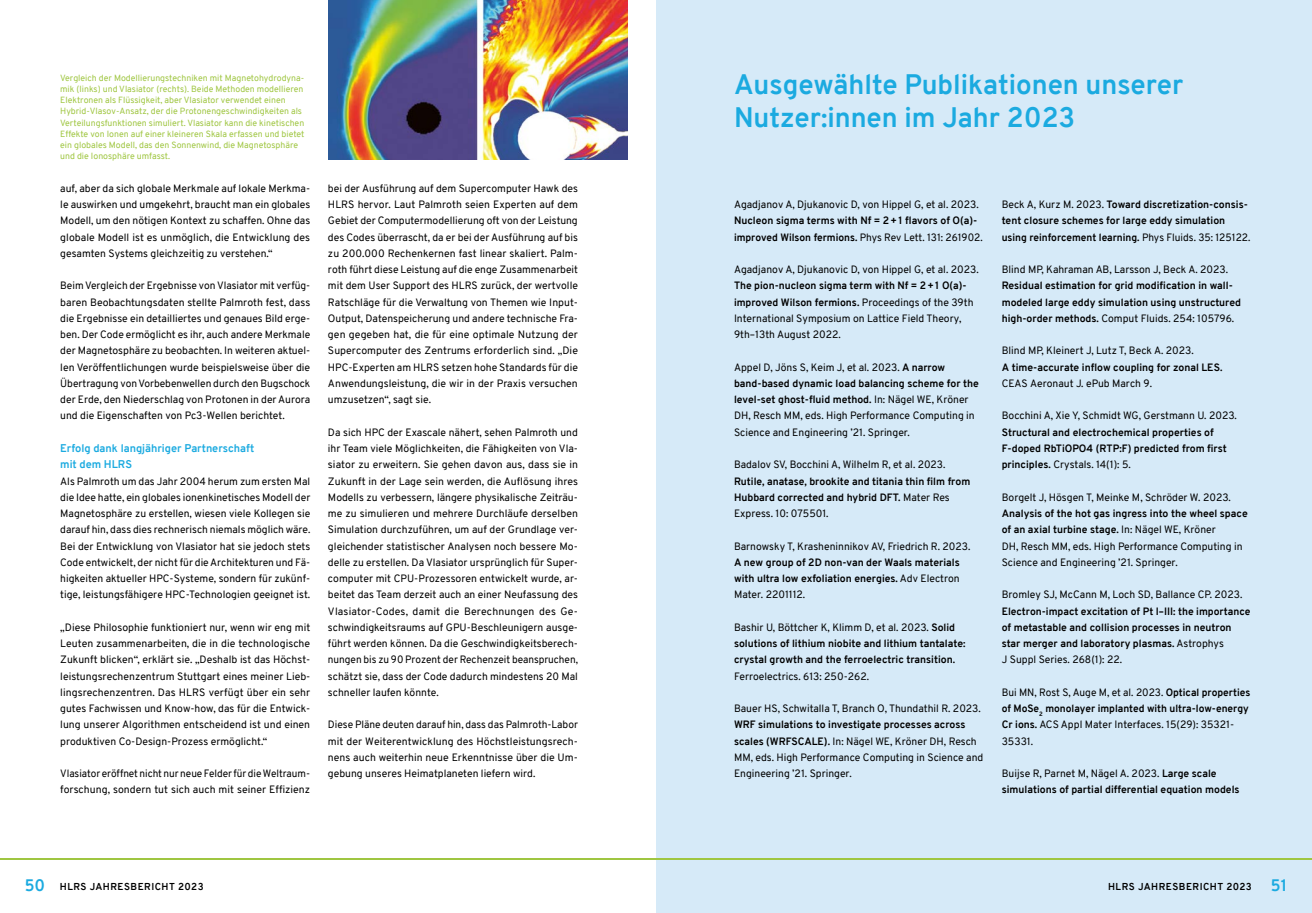
<style>
.page{position:relative;width:1312px;height:913px;background:#fff}
.page>*{position:absolute;margin:0;border:0;box-sizing:border-box;transform-origin:0 0}
.t1{font:700 27.5px/32.5px "Overpass";color:#1baae0}
.t2{font:700 11px/16.2px "Overpass";color:#1baae0}
.t3{font:10.38px/16.2px "Overpass";color:#000}
.t4{font:700 10.38px/16.2px "Overpass";color:#000}
.t5{font:700 9.75px "Overpass";letter-spacing:.05em;color:#000}
.t6{font:8.75px/11.2px "Overpass";color:#9fc641}
.s1{font-weight:400}
.s2{font-weight:700}
.s3{font-size:16.25px;color:#1baae0}
</style>
<div class="page">
<div style="left:656px;top:0;width:655px;height:912px;background:#d6eaf8"></div>
<hr style="left:0;top:858px;width:1311px;height:2px;background:#9fc641">
<img style="left:328px;top:0;width:299px;height:159px">
<p class="t6" style="left:60px;top:72px;width:246px">Vergleich der Modellierungstechniken mit Magnetohydrodyna&shy;mik (links) und Vlasiator (rechts). Beide Methoden modellieren Elektronen als Flüssigkeit, aber Vlasiator verwendet einen Hybrid-Vlasov-Ansatz, der die Protonengeschwindigkeiten als Verteilungsfunktionen simuliert. Vlasiator kann die kinetischen Effekte von Ionen auf einer kleineren Skala erfassen und bietet ein globales Modell, das den Sonnenwind, die Magnetosphäre und die Ionosphäre umfasst.</p>
<p class="t3" style="left:60px;top:180px;width:251px;text-align:justify">auf, aber da sich globale Merkmale auf lokale Merkma&shy;le auswirken und umgekehrt, braucht man ein globales Modell, um den nötigen Kontext zu schaffen. Ohne das globale Modell ist es unmöglich, die Entwicklung des gesamten Systems gleichzeitig zu verstehen.“</p>
<p class="t3" style="left:60px;top:278px;width:251px">Beim Vergleich der Ergebnisse von Vlasiator mit verfüg&shy;baren Beobachtungsdaten stellte Palmroth fest, dass die Ergebnisse ein detailliertes und genaues Bild erge&shy;ben. Der Code ermöglicht es ihr, auch andere Merkmale der Magnetosphäre zu beobachten. In weiteren aktuel&shy;len Veröffentlichungen wurde beispielsweise über die Übertragung von Vorbebenwellen durch den Bugschock der Erde, den Niederschlag von Protonen in der Aurora und die Eigenschaften von Pc3-Wellen berichtet.</p>
<p class="t2" style="left:60px;top:440px;width:195px">Erfolg dank langjähriger Partnerschaft mit dem HLRS</p>
<p class="t3" style="left:60px;top:473px;width:251px;text-align:justify">Als Palmroth um das Jahr 2004 herum zum ersten Mal die Idee hatte, ein globales ionenkinetisches Modell der Magnetosphäre zu erstellen, wiesen viele Kollegen sie darauf hin, dass dies rechnerisch niemals möglich wäre.<br>Bei der Entwicklung von Vlasiator hat sie jedoch stets Code entwickelt, der nicht für die Architekturen und Fä&shy;higkeiten aktueller HPC-Systeme, sondern für zukünf&shy;tige, leistungsfähigere HPC-Technologien geeignet ist.</p>
<p class="t3" style="left:60px;top:619px;width:251px;text-align:justify">„Diese Philosophie funktioniert nur, wenn wir eng mit Leuten zusammenarbeiten, die in die technologische Zukunft blicken“, erklärt sie. „Deshalb ist das Höchst&shy;leistungsrechenzentrum Stuttgart eines meiner Lieb&shy;lingsrechenzentren. Das HLRS verfügt über ein sehr gutes Fachwissen und Know-how, das für die Entwick&shy;lung unserer Algorithmen entscheidend ist und einen produktiven Co-Design-Prozess ermöglicht.“</p>
<p class="t3" style="left:60px;top:765px;width:251px">Vlasiator eröffnet nicht nur neue Felder für die Weltraum&shy;forschung, sondern tut sich auch mit seiner Effizienz</p>
<p class="t3" style="left:328px;top:180px;width:251px;text-align:justify">bei der Ausführung auf dem Supercomputer Hawk des HLRS hervor. Laut Palmroth seien Experten auf dem Gebiet der Computermodellierung oft von der Leistung des Codes überrascht, da er bei der Ausführung auf bis zu 200.000 Rechenkernen fast linear skaliert. Palm&shy;roth führt diese Leistung auf die enge Zusammenarbeit mit dem User Support des HLRS zurück, der wertvolle Ratschläge für die Verwaltung von Themen wie Input-Output, Datenspeicherung und andere technische Fra&shy;gen gegeben hat, die für eine optimale Nutzung der Supercomputer des Zentrums erforderlich sind. „Die HPC-Experten am HLRS setzen hohe Standards für die Anwendungsleistung, die wir in der Praxis versuchen umzusetzen“, sagt sie.</p>
<p class="t3" style="left:328px;top:424px;width:251px;text-align:justify">Da sich HPC der Exascale nähert, sehen Palmroth und ihr Team viele Möglichkeiten, die Fähigkeiten von Vla&shy;siator zu erweitern. Sie gehen davon aus, dass sie in Zukunft in der Lage sein werden, die Auflösung ihres Modells zu verbessern, längere physikalische Zeiträu&shy;me zu simulieren und mehrere Durchläufe derselben Simulation durchzuführen, um auf der Grundlage ver&shy;gleichender statistischer Analysen noch bessere Mo&shy;delle zu erstellen. Da Vlasiator ursprünglich für Super&shy;computer mit CPU-Prozessoren entwickelt wurde, ar&shy;beitet das Team derzeit auch an einer Neufassung des Vlasiator-Codes, damit die Berechnungen des Ge&shy;schwindigkeitsraums auf GPU-Beschleunigern ausge&shy;führt werden können. Da die Geschwindigkeitsberech&shy;nungen bis zu 90 Prozent der Rechenzeit beanspruchen, schätzt sie, dass der Code dadurch mindestens 20 Mal schneller laufen könnte.</p>
<p class="t3" style="left:328px;top:716px;width:251px;text-align:justify">Diese Pläne deuten darauf hin, dass das Palmroth-Labor mit der Weiterentwicklung des Höchstleistungsrech&shy;nens auch weiterhin neue Erkenntnisse über die Um&shy;gebung unseres Heimatplaneten liefern wird.</p>
<h1 class="t1" style="left:733px;top:69px;width:451px">Ausgewählte Publikationen unserer<br>Nutzer:innen im Jahr 2023</h1>
<p class="t3" style="left:733px;top:196px;width:246px">Agadjanov A, Djukanovic D, von Hippel G, et al. 2023.</p>
<p class="t4" style="left:733px;top:213px;width:250px">Nucleon sigma terms with Nf = 2+1 flavors of O(a)- improved Wilson fermions. <span class="s1">Phys Rev Lett. 131: 261902.</span></p>
<p class="t3" style="left:733px;top:261px;width:246px">Agadjanov A, Djukanovic D, von Hippel G, et al. 2023.</p>
<p class="t3" style="left:733px;top:278px;width:241px"><span class="s2">The pion-nucleon sigma term with Nf = 2+1 O(a)- improved Wilson fermions.</span> Proceedings of the 39th International Symposium on Lattice Field Theory, 9th–13th August 2022.</p>
<p class="t3" style="left:733px;top:359px;width:246px">Appel D, Jöns S, Keim J, et al. 2023. <span class="s2">A narrow band-based dynamic load balancing scheme for the level-set ghost-fluid method.</span> In: Nägel WE, Kröner DH, Resch MM, eds. High Performance Computing in Science and Engineering ’21. Springer.  </p>
<p class="t3" style="left:733px;top:456px;width:213px">Badalov SV, Bocchini A, Wilhelm R, et al. 2023.</p>
<p class="t4" style="left:733px;top:473px;width:238px">Rutile, anatase, brookite and titania thin film from<br>Hubbard corrected and hybrid DFT. <span class="s1">Mater Res<br>Express. 10: 075501.</span></p>
<p class="t3" style="left:733px;top:538px;width:238px">Barnowsky T, Krasheninnikov AV, Friedrich R. 2023.</p>
<p class="t4" style="left:733px;top:554px;width:227px;text-align:justify">A new group of 2D non-van der Waals materials with ultra low exfoliation energies. <span class="s1">Adv Electron Mater. 2201112.</span></p>
<p class="t4" style="left:733px;top:619px;width:233px"><span class="s1">Bashir U, Böttcher K, Klimm D, et al. 2023.</span> Solid solutions of lithium niobite and lithium tantalate: crystal growth and the ferroelectric transition.</p>
<p class="t3" style="left:733px;top:668px;width:137px">Ferroelectrics. 613: 250-262.</p>
<p class="t3" style="left:733px;top:700px;width:248px">Bauer HS, Schwitalla T, Branch O, Thundathil R. 2023.</p>
<p class="t3" style="left:733px;top:716px;width:251px"><span class="s2">WRF simulations to investigate processes across scales (WRFSCALE).</span> In: Nägel WE, Kröner DH, Resch MM, eds. High Performance Computing in Science and Engineering ’21. Springer.</p>
<p class="t4" style="left:1001px;top:196px;width:250px"><span class="s1">Beck A, Kurz M. 2023.</span> Toward discretization-consis&shy;tent closure schemes for large eddy simulation using reinforcement learning. <span class="s1">Phys Fluids. 35: 125122.</span></p>
<p class="t3" style="left:1001px;top:261px;width:228px">Blind MP, Kahraman AB, Larsson J, Beck A. 2023.</p>
<p class="t4" style="left:1001px;top:278px;width:241px">Residual estimation for grid modification in wall&shy;modeled large eddy simulation using unstructured high-order methods. <span class="s1">Comput Fluids. 254: 105796.</span></p>
<p class="t3" style="left:1001px;top:343px;width:194px">Blind MP, Kleinert J, Lutz T, Beck A. 2023.</p>
<p class="t4" style="left:1001px;top:359px;width:222px">A time-accurate inflow coupling for zonal LES.</p>
<p class="t3" style="left:1001px;top:375px;width:152px">CEAS Aeronaut J. ePub March 9.</p>
<p class="t3" style="left:1001px;top:408px;width:237px">Bocchini A, Xie Y, Schmidt WG, Gerstmann U. 2023.</p>
<p class="t4" style="left:1001px;top:424px;width:226px">Structural and electrochemical properties of<br>F-doped RbTiOPO4 (RTP:F) predicted from first principles. <span class="s1">Crystals. 14(1): 5.</span></p>
<p class="t3" style="left:1001px;top:489px;width:231px">Borgelt J, Hösgen T, Meinke M, Schröder W. 2023.</p>
<p class="t3" style="left:1001px;top:505px;width:247px"><span class="s2">Analysis of the hot gas ingress into the wheel space of an axial turbine stage.</span> In: Nägel WE, Kröner<br>DH, Resch MM, eds. High Performance Computing in Science and Engineering ’21. Springer.</p>
<p class="t3" style="left:1001px;top:586px;width:242px">Bromley SJ, McCann M, Loch SD, Ballance CP. 2023.</p>
<p class="t4" style="left:1001px;top:603px;width:250px">Electron-impact excitation of Pt I–III: the importance of metastable and collision processes in neutron star merger and laboratory plasmas. <span class="s1">Astrophys<br>J Suppl Series. 268(1): 22.</span></p>
<p class="t3" style="left:1001px;top:684px;width:250px">Bui MN, Rost S, Auge M, et al. 2023. <span class="s2">Optical properties of MoSe</span><sub>2</sub> <span class="s2">monolayer implanted with ultra-low-energy Cr ions.</span> ACS Appl Mater Interfaces. 15(29): 35321- 35331.</p>
<p class="t4" style="left:1001px;top:765px;width:239px"><span class="s1">Buijse R, Parnet M, Nägel A. 2023.</span> Large scale simulations of partial differential equation models</p>
<p class="t5" style="left:25px;top:879px;width:180px"><span class="s3">50</span> HLRS JAHRESBERICHT 2023</p>
<p class="t5" style="left:1107px;top:879px;width:181px">HLRS JAHRESBERICHT 2023 <span class="s3">51</span></p>
</div>
